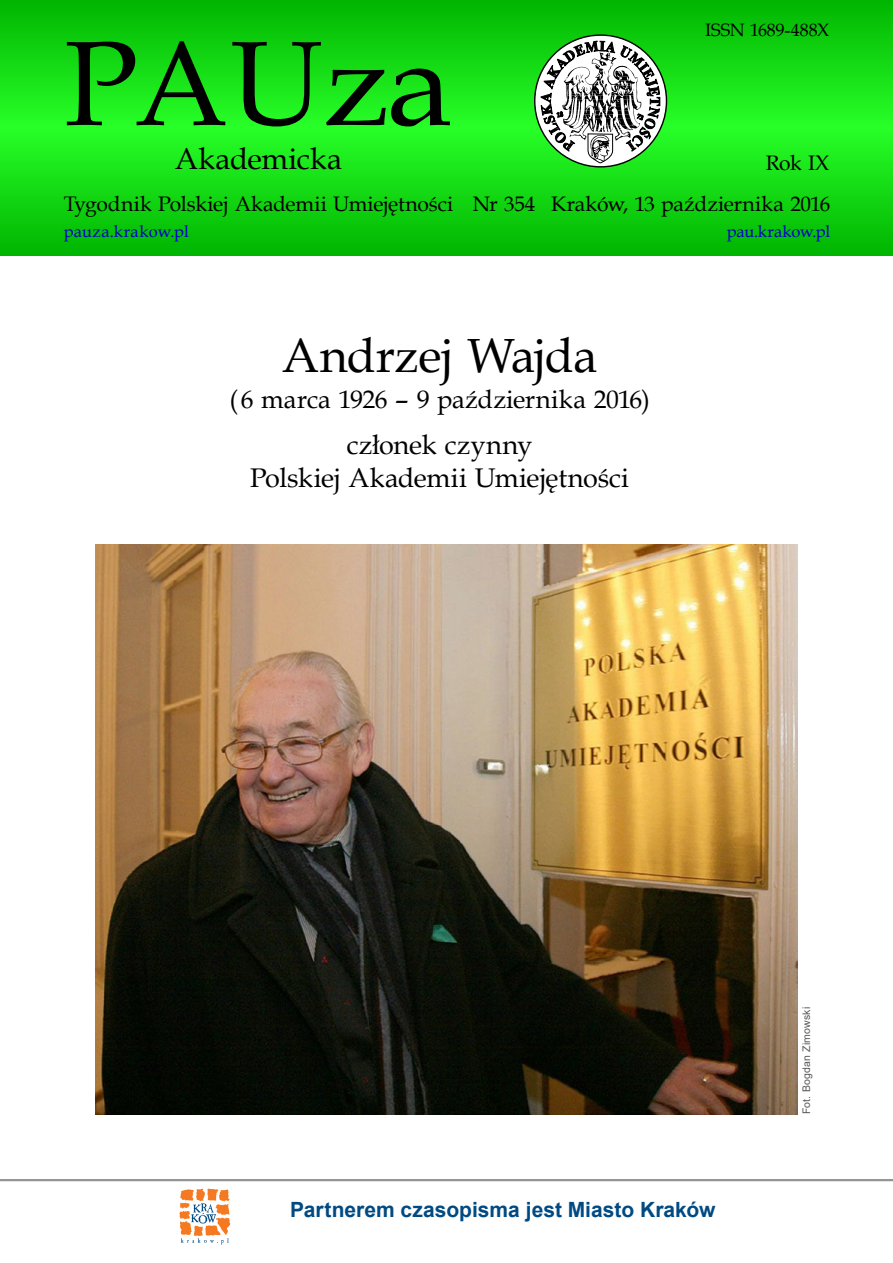
<style>
.page{position:relative;width:893px;height:1263px;background:#fff}
.page>*{position:absolute;margin:0;border:0;box-sizing:border-box;transform-origin:0 0}
.t1{font:120px "Book Antiqua";letter-spacing:-.01em;color:#000}
.t2{font:48px "Book Antiqua";letter-spacing:-.015em;color:#000}
.t3{font:30px "Book Antiqua";color:#000}
.t4{font:27px/32.4px "Book Antiqua";letter-spacing:-.005em;color:#000;text-align:center}
.t5{font:25.5px "Book Antiqua";color:#000}
.t6{font:21px/41.2px "Book Antiqua";letter-spacing:-.005em;color:#000;text-align:right}
.t7{font:700 21px "Arial";color:#004a83}
.t8{font:18px "Book Antiqua";letter-spacing:-.005em;color:#000}
.t9{font:16.5px "Book Antiqua";letter-spacing:.005em;color:#0000c8}
.t10{font:10.5px "Arial";letter-spacing:.015em;color:#58595b}
.s1{font-size:27px}
</style>
<div class="page">
<hr style="left:0;top:1179px;width:893px;height:2px;background:#939598">
<svg style="left:179px;top:1189px;width:51px;height:55px"></svg>
<svg style="left:0;top:0;width:893px;height:255px;background:#13d813"></svg>
<svg style="left:535px;top:35px;width:131px;height:132px"></svg>
<svg style="left:540px;top:32px;width:120px;height:131px"></svg>
<img style="left:96px;top:544px;width:701px;height:570px">
<h1 class="t1" style="left:64px;top:1px;width:390px">PAUza</h1>
<h3 class="t3" style="left:175px;top:138px;width:169px">Akademicka</h3>
<p class="t6" style="left:64px;top:183px;width:473px">Tygodnik Polskiej Akademii Umiejętności Nr 354</p>
<p class="t8" style="left:705px;top:18px;width:126px">ISSN 1689-488X</p>
<p class="t6" style="left:551px;top:141px;width:281px">Rok IX<br>Kraków, 13 października 2016</p>
<p class="t9" style="left:64px;top:220px;width:127px">pauza.krakow.pl</p>
<p class="t9" style="left:727px;top:219px;width:105px">pau.krakow.pl</p>
<h2 class="t2" style="left:282px;top:322px;width:317px">Andrzej Wajda</h2>
<p class="t5" style="left:229px;top:381px;width:422px">(6 marca 1926 <span class="s1">–</span> 9 października 2016)</p>
<p class="t4" style="left:250px;top:428px;width:380px">członek czynny<br>Polskiej Akademii Umiejętności</p>
<p class="t7" style="left:290px;top:1194px;width:427px">Partnerem czasopisma jest Miasto Kraków</p>
<p class="t10" style="left:799px;top:1114px;width:109px;rotate:-90deg">Fot. Bogdan Zimowski</p>
</div>
